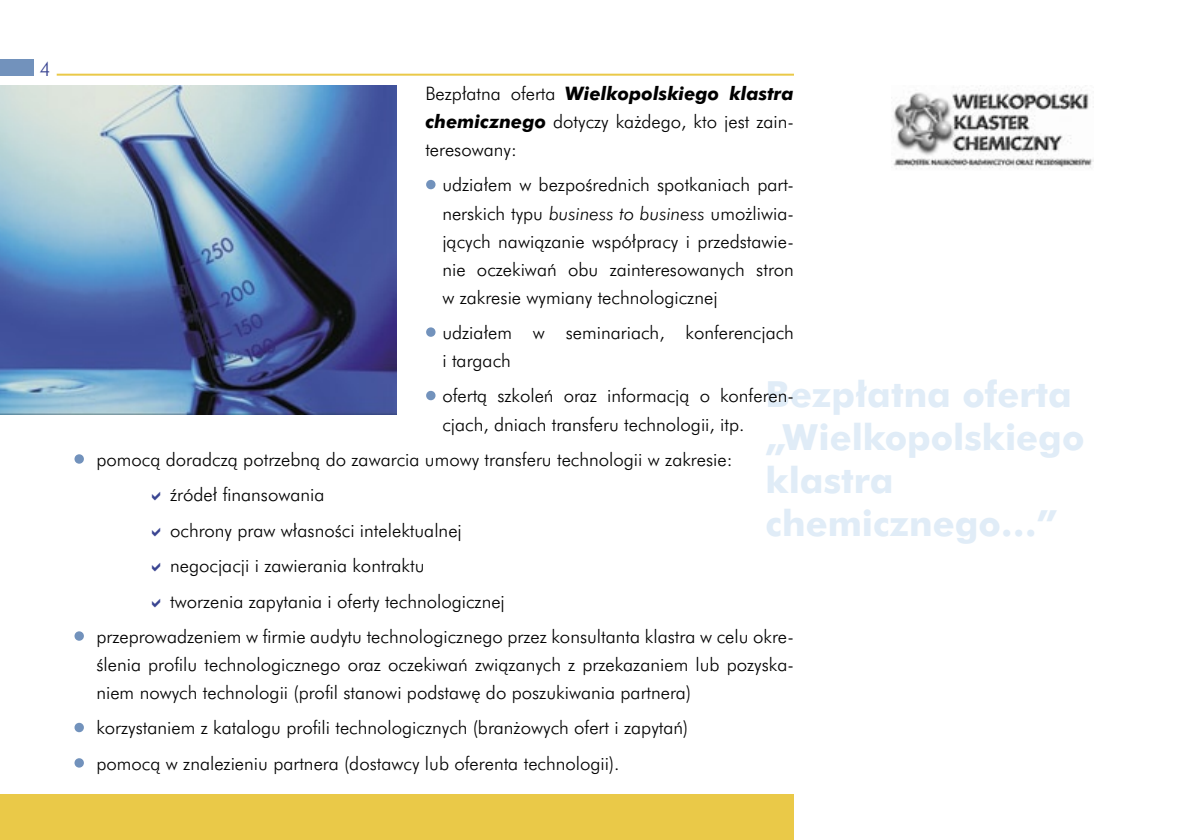
<style>
.page{position:relative;width:1191px;height:840px;background:#fff}
.page>*{position:absolute;margin:0;border:0;box-sizing:border-box;transform-origin:0 0}
.t1{font:36px/43.2px "Futura PL Bold A";color:#e0ecf7}
.t2{font:20px "Futura Lt PL Regular A";color:#3a4592}
.t3{font:18.6px/28px "Futura Lt PL Regular A";color:#000}
.t4{font:18.6px "Futura PL Bold Italic A";color:#000}
.s1{font-family:"Futura Lt PL Regular A"}
.s2{font-family:"Futura PL Bold Italic A"}
.s3{color:#7292bc}
.s4{font-family:"Futura Lt PL Italic A"}
</style>
<div class="page">
<div style="left:0;top:59px;width:34px;height:17px;background:#7292bc"></div>
<div style="left:0;top:794px;width:794px;height:45px;background:#eac948"></div>
<img style="left:893px;top:85px;width:200px;height:84px">
<hr style="left:57px;top:74px;width:737px;height:2px;background:#eac948">
<img style="left:0;top:85px;width:397px;height:329px">
<div style="left:426px;top:180px;width:9px;height:9px;border:4px solid #7292bc;border-radius:50%"></div>
<div style="left:426px;top:327px;width:9px;height:9px;border:4px solid #7292bc;border-radius:50%"></div>
<div style="left:426px;top:390px;width:9px;height:10px;border:4px solid #7292bc;border-radius:50%"></div>
<div style="left:74px;top:454px;width:10px;height:9px;border:4px solid #7292bc;border-radius:50%"></div>
<div style="left:74px;top:631px;width:10px;height:9px;border:4px solid #7292bc;border-radius:50%"></div>
<div style="left:74px;top:722px;width:10px;height:9px;border:4px solid #7292bc;border-radius:50%"></div>
<div style="left:74px;top:757px;width:10px;height:10px;border:4px solid #7292bc;border-radius:50%"></div>
<p class="t2" style="left:40px;top:56px;width:13px">4</p>
<p class="t4" style="left:425px;top:82px;width:370px"><span class="s1">Bezpłatna oferta</span> Wielkopolskiego klastra</p>
<p class="t3" style="left:425px;top:107px;width:370px"><span class="s2">chemicznego</span> dotyczy każdego, kto jest zain&shy;teresowany:</p>
<p class="t3" style="left:442px;top:171px;width:353px;text-align:justify;text-indent:-17px"><span class="s3">•</span> udziałem w bezpośrednich spotkaniach part&shy;nerskich typu <span class="s4">business to business</span> umożliwia&shy;jących nawiązanie współpracy i przedstawie&shy;nie oczekiwań obu zainteresowanych stron w zakresie wymiany technologicznej</p>
<p class="t3" style="left:442px;top:318px;width:353px;text-indent:-17px"><span class="s3">•</span> udziałem w seminariach, konferencjach i targach</p>
<p class="t3" style="left:442px;top:381px;width:353px;text-indent:-17px"><span class="s3">•</span> ofertą szkoleń oraz informacją o konferen&shy;cjach, dniach transferu technologii, itp.</p>
<p class="t3" style="left:170px;top:441px;width:564px;line-height:35.4px;text-indent:-96px"><span class="s3">•</span> pomocą doradczą potrzebną do zawarcia umowy transferu technologii w zakresie: źródeł finansowania<br>ochrony praw własności intelektualnej<br>negocjacji i zawierania kontraktu<br>tworzenia zapytania i oferty technologicznej</p>
<p class="t3" style="left:96px;top:621px;width:699px;text-align:justify;text-indent:-23px"><span class="s3">•</span> przeprowadzeniem w firmie audytu technologicznego przez konsultanta klastra w celu okre&shy;ślenia profilu technologicznego oraz oczekiwań związanych z przekazaniem lub pozyska&shy;niem nowych technologii (profil stanowi podstawę do poszukiwania partnera)</p>
<p class="t3" style="left:74px;top:713px;width:616px"><span class="s3">•</span> korzystaniem z katalogu profili technologicznych (branżowych ofert i zapytań)</p>
<p class="t3" style="left:74px;top:748px;width:547px"><span class="s3">•</span> pomocą w znalezieniu partnera (dostawcy lub oferenta technologii).</p>
<h1 class="t1" style="left:765px;top:371px;width:320px">Bezpłatna oferta „Wielkopolskiego klastra chemicznego…”</h1>
</div>
